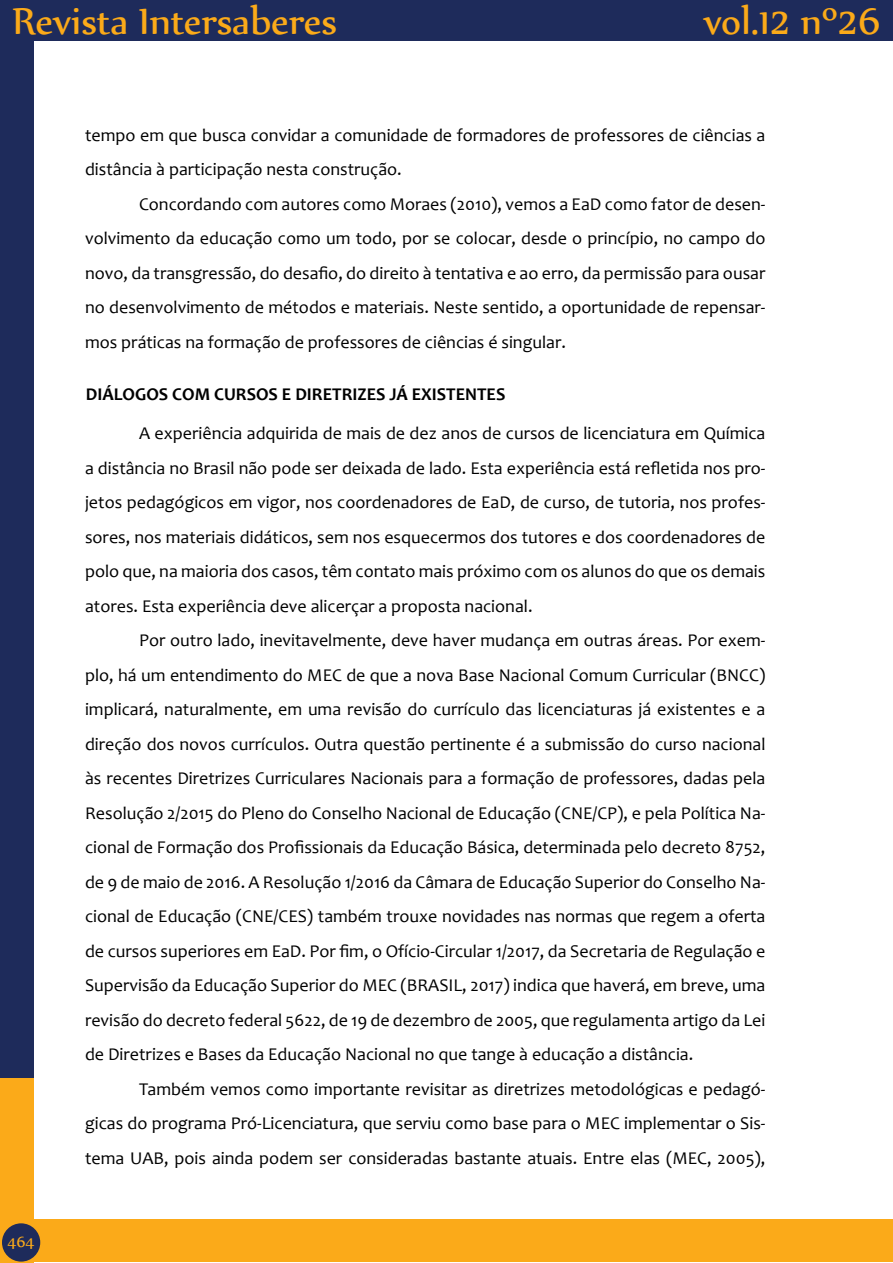
<style>
.page{position:relative;width:893px;height:1263px;background:#fff}
.page>*{position:absolute;margin:0;border:0;box-sizing:border-box;transform-origin:0 0}
.t1{font:45px "Nyala";color:#fbaa19}
.t2{font:18px/34.5px "Candara";color:#000;text-align:justify}
.t3{font:700 18px "Candara";color:#000}
.t4{font:18px "Nyala";color:#fbaa19}
</style>
<div class="page">
<div style="left:0;top:0;width:33px;height:1081px;background:#1e2b5b"></div>
<div style="left:0;top:0;width:893px;height:41px;background:#1e2b5b"></div>
<div style="left:0;top:1078px;width:33px;height:185px;background:#fbaa19"></div>
<div style="left:21px;top:1219px;width:872px;height:43px;background:#fbaa19"></div>
<div style="left:2px;top:1223px;width:38px;height:38px;background:#1e2b5b;border-radius:50%"></div>
<h1 class="t1" style="left:13px;top:-6px;width:326px">Revista Intersaberes</h1>
<h1 class="t1" style="left:704px;top:-6px;width:178px">vol.12 nº26</h1>
<p class="t4" style="left:8px;top:1231px;width:28px">464</p>
<p class="t2" style="left:85px;top:117px;width:682px">tempo em que busca convidar a comunidade de formadores de professores de ciências a distância à participação nesta construção.</p>
<p class="t2" style="left:85px;top:186px;width:682px;text-indent:54px">Concordando com autores como Moraes (2010), vemos a EaD como fator de desen&shy;volvimento da educação como um todo, por se colocar, desde o princípio, no campo do novo, da transgressão, do desafio, do direito à tentativa e ao erro, da permissão para ousar no desenvolvimento de métodos e materiais. Neste sentido, a oportunidade de repensar&shy;mos práticas na formação de professores de ciências é singular.</p>
<p class="t3" style="left:86px;top:383px;width:421px">DIÁLOGOS COM CURSOS E DIRETRIZES JÁ EXISTENTES</p>
<p class="t2" style="left:85px;top:416px;width:682px;text-indent:54px">A experiência adquirida de mais de dez anos de cursos de licenciatura em Química a distância no Brasil não pode ser deixada de lado. Esta experiência está refletida nos pro&shy;jetos pedagógicos em vigor, nos coordenadores de EaD, de curso, de tutoria, nos profes&shy;sores, nos materiais didáticos, sem nos esquecermos dos tutores e dos coordenadores de polo que, na maioria dos casos, têm contato mais próximo com os alunos do que os demais atores. Esta experiência deve alicerçar a proposta nacional.</p>
<p class="t2" style="left:85px;top:623px;width:682px;text-indent:54px">Por outro lado, inevitavelmente, deve haver mudança em outras áreas. Por exem&shy;plo, há um entendimento do MEC de que a nova Base Nacional Comum Curricular (BNCC) implicará, naturalmente, em uma revisão do currículo das licenciaturas já existentes e a direção dos novos currículos. Outra questão pertinente é a submissão do curso nacional às recentes Diretrizes Curriculares Nacionais para a formação de professores, dadas pela Resolução 2/2015 do Pleno do Conselho Nacional de Educação (CNE/CP), e pela Política Na&shy;cional de Formação dos Profissionais da Educação Básica, determinada pelo decreto 8752, de 9 de maio de 2016. A Resolução 1/2016 da Câmara de Educação Superior do Conselho Na&shy;cional de Educação (CNE/CES) também trouxe novidades nas normas que regem a oferta de cursos superiores em EaD. Por fim, o Ofício‐Circular 1/2017, da Secretaria de Regulação e Supervisão da Educação Superior do MEC (BRASIL, 2017) indica que haverá, em breve, uma revisão do decreto federal 5622, de 19 de dezembro de 2005, que regulamenta artigo da Lei de Diretrizes e Bases da Educação Nacional no que tange à educação a distância.</p>
<p class="t2" style="left:85px;top:1072px;width:682px;text-indent:54px">Também vemos como importante revisitar as diretrizes metodológicas e pedagó&shy;gicas do programa Pró-Licenciatura, que serviu como base para o MEC implementar o Sis&shy;tema UAB, pois ainda podem ser consideradas bastante atuais. Entre elas (MEC, 2005),</p>
</div>
